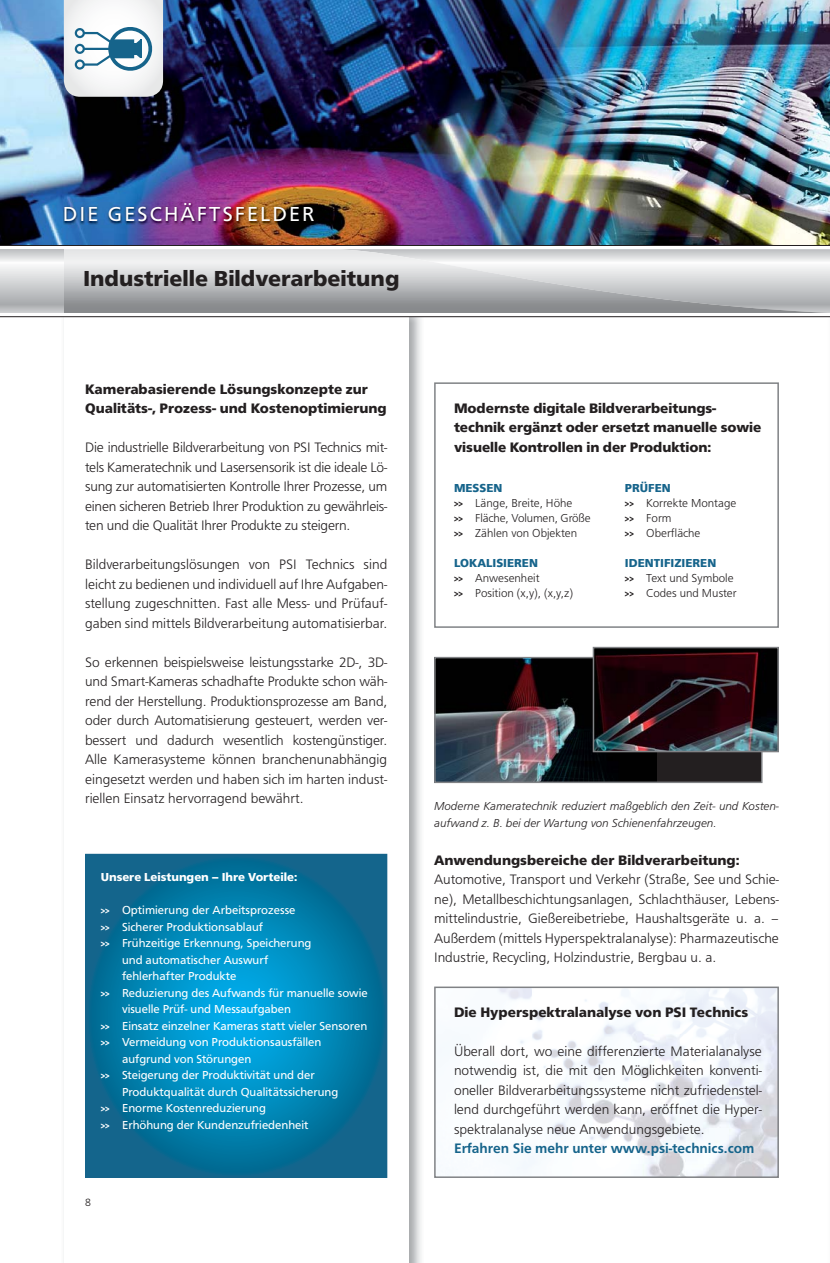
<style>
.page{position:relative;width:830px;height:1263px;background:#fff}
.page>*{position:absolute;margin:0;border:0;box-sizing:border-box;transform-origin:0 0}
.t1{font:700 22.5px "Frutus T";color:#231f20}
.t2{font:21px "Frutus T";letter-spacing:.1em;color:#fff}
.t3{font:300 14.25px/19.5px "Frutus T";color:#231f20;text-align:justify}
.t4{font:700 14.25px/19.5px "Frutus T";color:#231f20}
.t5{font:500 14.25px "Frutus T";color:#16648b}
.t6{font:12px "Frutus T";color:#fff}
.t7{font:300 12px/15px "Frutus T";color:#231f20}
.t8{font:italic 300 12px/16.5px "Frutus T";color:#231f20}
.t9{font:700 12px "Frutus T";letter-spacing:-.005em;color:#fff}
.t10{font:300 10.5px "Frutiger LT Pro";color:#231f20}
.s1{font-weight:700;font-size:9px}
.s2{font-weight:700;color:#16648b}
</style>
<div class="page">
<img style="left:0;top:0;width:829px;height:245px">
<img style="left:62px;top:317px;width:361px;height:946px">
<div style="left:64px;top:317px;width:344px;height:946px;background:#fff"></div>
<svg style="left:0;top:249px;width:64px;height:64px;background:#d0d1d3"></svg>
<hr style="left:0;top:245px;width:829px;height:1px;background:#231f20">
<hr style="left:0;top:316px;width:829px;height:1px;background:#231f20">
<svg style="left:64px;top:0;width:99px;height:97px"></svg>
<div style="left:75px;top:28px;width:10px;height:10px;border:2px solid #16648b;border-radius:50%"></div>
<img style="left:498px;top:989px;width:277px;height:186px">
<div style="left:434px;top:986px;width:344px;height:192px;border:2px solid #808285"></div>
<div style="left:434px;top:382px;width:344px;height:246px;border:2px solid #808285"></div>
<div style="left:434px;top:658px;width:327px;height:124px;background:#231f20"></div>
<img style="left:437px;top:660px;width:219px;height:120px">
<div style="left:434px;top:657px;width:328px;height:126px;border:2px solid #808285"></div>
<img style="left:595px;top:650px;width:180px;height:99px">
<div style="left:592px;top:647px;width:186px;height:105px;border:2px solid #808285"></div>
<img style="left:63px;top:202px;width:254px;height:23px">
<svg style="left:88px;top:857px;width:296px;height:318px;background:#047dab"></svg>
<div style="left:85px;top:854px;width:302px;height:324px;border:2px solid #16648b"></div>
<h2 class="t2" style="left:63px;top:203px;width:253px">DIE GESCHÄFTSFELDER</h2>
<h1 class="t1" style="left:83px;top:268px;width:318px">Industrielle Bildverarbeitung</h1>
<p class="t4" style="left:85px;top:380px;width:303px">Kamerabasierende Lösungskonzepte zur<br>Qualitäts-, Prozess- und Kostenoptimierung</p>
<p class="t3" style="left:85px;top:438px;width:303px">Die industrielle Bildverarbeitung von PSI Technics mit&shy;tels Kameratechnik und Lasersensorik ist die ideale Lö&shy;sung zur automatisierten Kontrolle Ihrer Prozesse, um einen sicheren Betrieb Ihrer Produktion zu gewährleis&shy;ten und die Qualität Ihrer Produkte zu steigern.</p>
<p class="t3" style="left:85px;top:555px;width:303px">Bildverarbeitungslösungen von PSI Technics sind leicht zu bedienen und individuell auf Ihre Aufgaben&shy;stellung zugeschnitten. Fast alle Mess- und Prüfauf&shy;gaben sind mittels Bildverarbeitung automatisierbar.</p>
<p class="t3" style="left:85px;top:653px;width:303px">So erkennen beispielsweise leistungsstarke 2D-, 3D&shy;und Smart-Kameras schadhafte Produkte schon wäh&shy;rend der Herstellung. Produktionsprozesse am Band, oder durch Automatisierung gesteuert, werden ver&shy;bessert und dadurch wesentlich kostengünstiger.<br>Alle Kamerasysteme können branchenunabhängig eingesetzt werden und haben sich im harten indust&shy;riellen Einsatz hervorragend bewährt.</p>
<p class="t9" style="left:101px;top:872px;width:198px">Unsere Leistungen – Ihre Vorteile:</p>
<p class="t6" style="left:101px;top:904px;width:196px"><span class="s1">&gt;&gt;</span> Optimierung der Arbeitsprozesse</p>
<p class="t6" style="left:101px;top:921px;width:164px"><span class="s1">&gt;&gt;</span> Sicherer Produktionsablauf</p>
<p class="t6" style="left:101px;top:937px;width:212px"><span class="s1">&gt;&gt;</span> Frühzeitige Erkennung, Speicherung</p>
<p class="t6" style="left:122px;top:954px;width:148px">und automatischer Auswurf</p>
<p class="t6" style="left:122px;top:970px;width:116px">fehlerhafter Produkte</p>
<p class="t6" style="left:101px;top:987px;width:268px"><span class="s1">&gt;&gt;</span> Reduzierung des Aufwands für manuelle sowie</p>
<p class="t6" style="left:122px;top:1003px;width:170px">visuelle Prüf- und Messaufgaben</p>
<p class="t6" style="left:101px;top:1020px;width:268px"><span class="s1">&gt;&gt;</span> Einsatz einzelner Kameras statt vieler Sensoren</p>
<p class="t6" style="left:101px;top:1036px;width:222px"><span class="s1">&gt;&gt;</span> Vermeidung von Produktionsausfällen</p>
<p class="t6" style="left:122px;top:1053px;width:131px">aufgrund von Störungen</p>
<p class="t6" style="left:101px;top:1069px;width:215px"><span class="s1">&gt;&gt;</span> Steigerung der Produktivität und der</p>
<p class="t6" style="left:122px;top:1086px;width:218px">Produktqualität durch Qualitätssicherung</p>
<p class="t6" style="left:101px;top:1102px;width:166px"><span class="s1">&gt;&gt;</span> Enorme Kostenreduzierung</p>
<p class="t6" style="left:101px;top:1119px;width:209px"><span class="s1">&gt;&gt;</span> Erhöhung der Kundenzufriedenheit</p>
<p class="t10" style="left:85px;top:1198px;width:7px">8</p>
<p class="t4" style="left:454px;top:399px;width:309px">Modernste digitale Bildverarbeitungs&shy;technik ergänzt oder ersetzt manuelle sowie visuelle Kontrollen in der Produktion:</p>
<p class="t7" style="left:454px;top:480px;width:138px"><span class="s2">MESSEN<br></span><span class="s1">&gt;&gt;</span> Länge, Breite, Höhe<br><span class="s1">&gt;&gt;</span> Fläche, Volumen, Größe <span class="s1">&gt;&gt;</span> Zählen von Objekten</p>
<p class="t7" style="left:454px;top:555px;width:120px"><span class="s2">LOKALISIEREN<br></span><span class="s1">&gt;&gt;</span> Anwesenheit<br><span class="s1">&gt;&gt;</span> Position (x,y), (x,y,z)</p>
<p class="t7" style="left:624px;top:480px;width:113px"><span class="s2">PRÜFEN<br></span><span class="s1">&gt;&gt;</span> Korrekte Montage <span class="s1">&gt;&gt;</span> Form<br><span class="s1">&gt;&gt;</span> Oberfläche</p>
<p class="t7" style="left:624px;top:555px;width:113px"><span class="s2">IDENTIFIZIEREN<br></span><span class="s1">&gt;&gt;</span> Text und Symbole <span class="s1">&gt;&gt;</span> Codes und Muster</p>
<p class="t8" style="left:434px;top:798px;width:346px">Moderne Kameratechnik reduziert maßgeblich den Zeit- und Kosten&shy;aufwand z. B. bei der Wartung von Schienenfahrzeugen.</p>
<p class="t4" style="left:434px;top:851px;width:307px">Anwendungsbereiche der Bildverarbeitung:</p>
<p class="t3" style="left:434px;top:870px;width:346px">Automotive, Transport und Verkehr (Straße, See und Schie&shy;ne), Metallbeschichtungsanlagen, Schlachthäuser, Lebens&shy;mittelindustrie, Gießereibetriebe, Haushaltsgeräte u. a. – Außerdem (mittels Hyperspektralanalyse): Pharmazeutische Industrie, Recycling, Holzindustrie, Bergbau u. a.</p>
<p class="t4" style="left:454px;top:1003px;width:296px">Die Hyperspektralanalyse von PSI Technics</p>
<p class="t3" style="left:454px;top:1042px;width:309px">Überall dort, wo eine differenzierte Materialanalyse notwendig ist, die mit den Möglichkeiten konventi&shy;oneller Bildverarbeitungssysteme nicht zufriedenstel&shy;lend durchgeführt werden kann, eröffnet die Hyper&shy;spektralanalyse neue Anwendungsgebiete.</p>
<p class="t5" style="left:454px;top:1142px;width:302px">Erfahren Sie mehr unter www.psi-technics.com</p>
</div>
